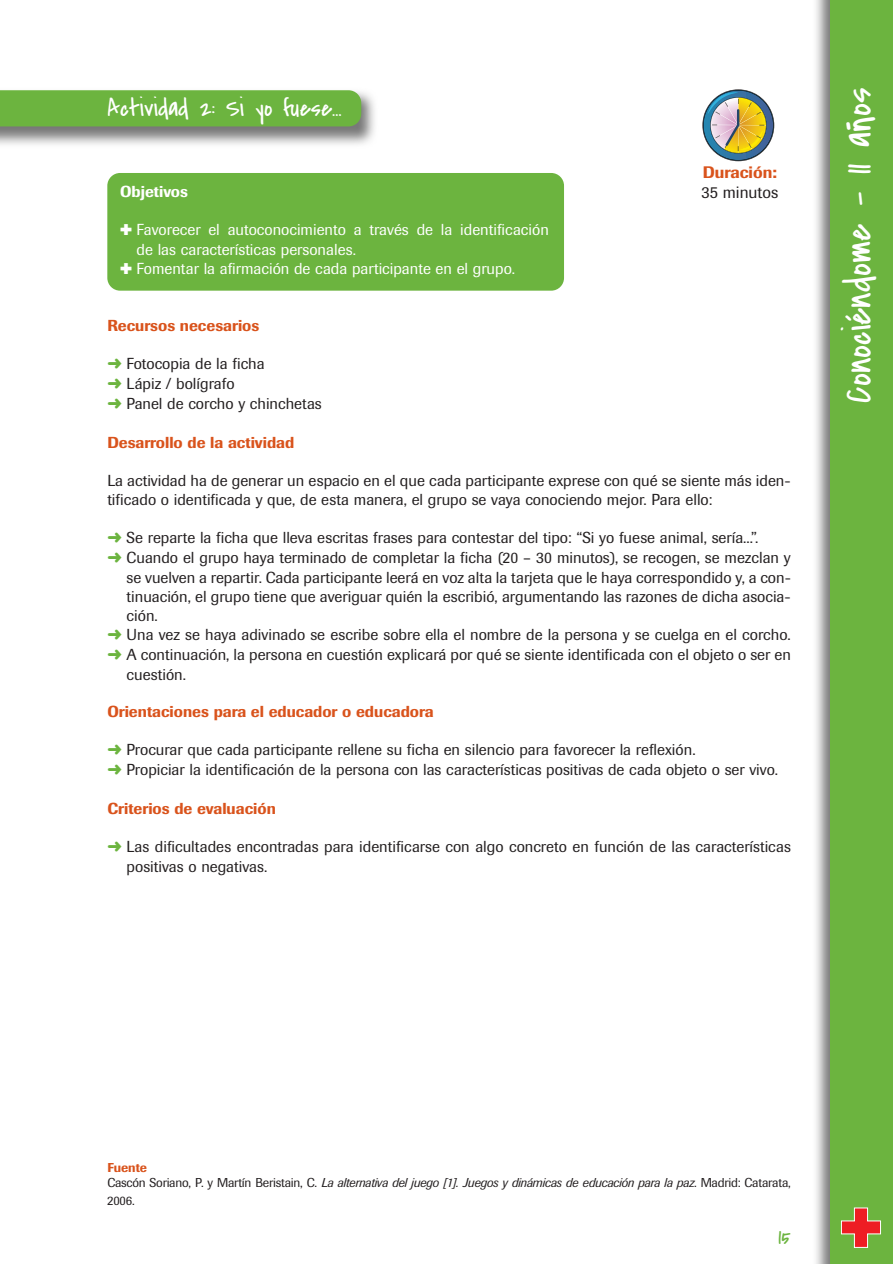
<style>
.page{position:relative;width:893px;height:1264px;background:#fff}
.page>*{position:absolute;margin:0;border:0;box-sizing:border-box;transform-origin:0 0}
.t1{font:39px "Covered By Your Grace";color:#fff}
.t2{font:25.5px "Covered By Your Grace";color:#fff}
.t3{font:22.5px "Covered By Your Grace";color:#6cb43f}
.t4{font:500 16.5px "Imago";color:#d9531c}
.t5{font:16.5px "Imago";color:#231f20}
.t6{font:15.75px/19.8px "Imago";color:#231f20}
.t7{font:15.75px "Imago";color:#fff}
.t8{font:500 15.75px "Imago";color:#d9531c}
.t9{font:500 15.75px "Imago";color:#fff}
.t10{font:italic 12.75px/15.3px "Imago";letter-spacing:-.02em;color:#231f20}
.t11{font:12.75px "Imago";color:#231f20}
.s1{color:#6cb43f}
.s2{font-family:"Margarosa";font-size:22.5px}
.s3{font-weight:500;font-style:normal;color:#d9531c}
.s4{font-style:normal}
</style>
<div class="page">
<img style="left:0;top:92px;width:375px;height:53px">
<div style="left:107px;top:173px;width:457px;height:118px;background:#6cb43f;border-radius:13px"></div>
<img style="left:816px;top:0;width:14px;height:1264px">
<div style="left:830px;top:0;width:63px;height:1264px;background:#6cb43f"></div>
<div style="left:0;top:90px;width:361px;height:36px;background:#6cb43f"></div>
<svg style="left:841px;top:1207px;width:40px;height:41px"></svg>
<svg style="left:702px;top:89px;width:72px;height:72px"></svg>
<h2 class="t2" style="left:107px;top:97px;width:236px">Actividad 2: Si yo fuese…</h2>
<p class="t9" style="left:120px;top:186px;width:69px">Objetivos</p>
<p class="t7" style="left:120px;top:224px;width:430px">✚ Favorecer el autoconocimiento a través de la identificación</p>
<p class="t7" style="left:137px;top:243px;width:221px">de las características personales.</p>
<p class="t7" style="left:120px;top:262px;width:396px">✚ Fomentar la afirmación de cada participante en el grupo.</p>
<p class="t4" style="left:703px;top:166px;width:75px">Duración:</p>
<p class="t5" style="left:701px;top:186px;width:78px">35 minutos</p>
<p class="t8" style="left:107px;top:320px;width:153px">Recursos necesarios</p>
<p class="t6" style="left:107px;top:355px;width:216px"><span class="s1">➜</span> Fotocopia de la ficha<br><span class="s1">➜</span> Lápiz / bolígrafo<br><span class="s1">➜</span> Panel de corcho y chinchetas</p>
<p class="t8" style="left:107px;top:436px;width:188px">Desarrollo de la actividad</p>
<p class="t6" style="left:107px;top:471px;width:685px">La actividad ha de generar un espacio en el que cada participante exprese con qué se siente más iden&shy;tificado o identificada y que, de esta manera, el grupo se vaya conociendo mejor. Para ello:</p>
<p class="t6" style="left:107px;top:529px;width:652px"><span class="s1">➜</span> Se reparte la ficha que lleva escritas frases para contestar del tipo: “Si yo fuese animal, sería...”.</p>
<p class="t6" style="left:107px;top:549px;width:685px"><span class="s1">➜</span> Cuando el grupo haya terminado de completar la ficha (20 – 30 minutos), se recogen, se mezclan y</p>
<p class="t6" style="left:127px;top:569px;width:666px">se vuelven a repartir. Cada participante leerá en voz alta la tarjeta que le haya correspondido y, a con-</p>
<p class="t6" style="left:127px;top:588px;width:665px">tinuación, el grupo tiene que averiguar quién la escribió, argumentando las razones de dicha asocia-</p>
<p class="t6" style="left:127px;top:607px;width:33px">ción.</p>
<p class="t6" style="left:107px;top:625px;width:685px"><span class="s1">➜</span> Una vez se haya adivinado se escribe sobre ella el nombre de la persona y se cuelga en el corcho.</p>
<p class="t6" style="left:107px;top:645px;width:685px"><span class="s1">➜</span> A continuación, la persona en cuestión explicará por qué se siente identificada con el objeto o ser en</p>
<p class="t6" style="left:127px;top:665px;width:61px">cuestión.</p>
<p class="t8" style="left:107px;top:706px;width:328px">Orientaciones para el educador o educadora</p>
<p class="t6" style="left:107px;top:741px;width:672px"><span class="s1">➜</span> Procurar que cada participante rellene su ficha en silencio para favorecer la reflexión.<br><span class="s1">➜</span> Propiciar la identificación de la persona con las características positivas de cada objeto o ser vivo.</p>
<p class="t8" style="left:107px;top:802px;width:170px">Criterios de evaluación</p>
<p class="t6" style="left:127px;top:837px;width:666px;text-indent:-19px"><span class="s1">➜</span> Las dificultades encontradas para identificarse con algo concreto en función de las características positivas o negativas.</p>
<h1 class="t1" style="left:842px;top:403px;width:317px;rotate:-90deg">Conociéndome - 11 a<span class="s2">ñ</span>os</h1>
<p class="t10" style="left:107px;top:1160px;width:685px"><span class="s3">Fuente<br></span><span class="s4">Cascón Soriano, P. y Martín Beristain, C.</span> La alternativa del juego [1]. Juegos y dinámicas de educación para la paz<span class="s4">. Madrid: Catarata,</span></p>
<p class="t11" style="left:107px;top:1195px;width:29px">2006.</p>
<h3 class="t3" style="left:778px;top:1227px;width:14px">15</h3>
</div>
